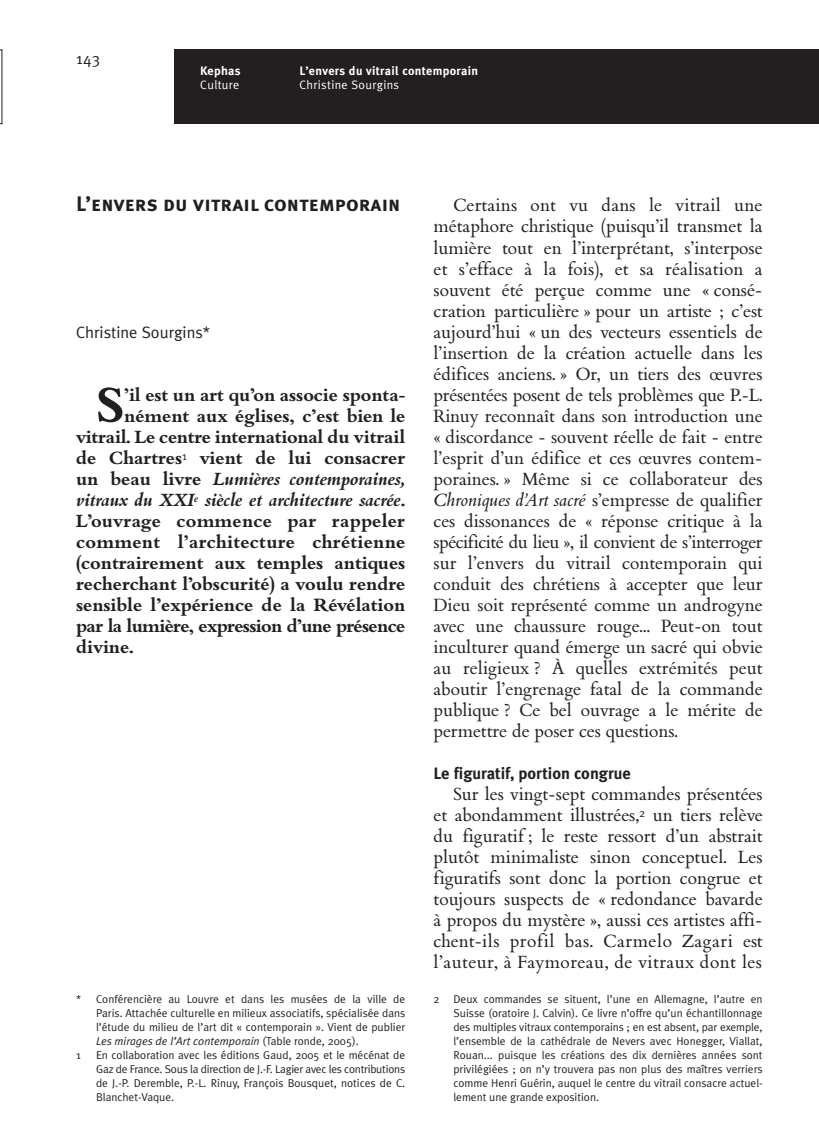
<style>
.page{position:relative;width:819px;height:1141px;background:#fff}
.page>*{position:absolute;margin:0;border:0;box-sizing:border-box;transform-origin:0 0}
.à_lettrine{font:700 54.95px "Bembo SB";color:#231f20}
.TITRE{font:21px "Meta Plus Bold Caps";color:#231f20}
.sans_interligne{font:20.12px/21px "Bembo SB";color:#231f20;text-align:justify}
.à_lettrine-2{font:700 20.12px "Bembo SB";color:#231f20}
.à_lettrine-3{font:italic 700 20.12px "Bembo SB";color:#231f20}
.à_lettrine-4{font:700 20.12px "Bembo SB";letter-spacing:-.03em;color:#231f20}
.Sous_titre{font:700 16.45px "Meta Plus";color:#231f20}
.surtitres_signatur{font:16.45px "Meta Plus Normal";color:#231f20}
.Normal_e{font:15.75px "Meta Plus Normal";color:#231f20}
.Normal_e-2{font:700 12.25px "Meta Plus";letter-spacing:.025em;color:#fff}
.Normal_e-3{font:12.25px "Meta Plus Normal";letter-spacing:.025em;color:#fff}
.notes{font:11.38px/14px "Meta Plus Normal";color:#231f20;text-align:justify}
.s1{font-style:normal}
.s2{font-style:italic}
</style>
<div class="page">
<div style="left:174px;top:50px;width:645px;height:74px;background:#231f20"></div>
<svg style="left:0;top:50px;width:2px;height:74px"></svg>
<p class="Normal_e" style="left:76px;top:49px;width:26px">143</p>
<p class="Normal_e-2" style="left:200px;top:64px;width:42px">Kephas</p>
<p class="Normal_e-2" style="left:299px;top:64px;width:180px">L’envers du vitrail contemporain</p>
<p class="Normal_e-3" style="left:200px;top:78px;width:41px">Culture</p>
<p class="Normal_e-3" style="left:299px;top:78px;width:101px">Christine Sourgins</p>
<p class="TITRE" style="left:76px;top:192px;width:325px">L’envers du vitrail contemporain</p>
<p class="surtitres_signatur" style="left:76px;top:322px;width:135px">Christine Sourgins*</p>
<p class="à_lettrine" style="left:96px;top:378px;width:30px">S</p>
<p class="à_lettrine-2" style="left:124px;top:384px;width:282px">’il est un art qu’on associe sponta-</p>
<p class="à_lettrine-2" style="left:124px;top:405px;width:282px">nément aux églises, c’est bien le</p>
<p class="à_lettrine-2" style="left:76px;top:426px;width:330px">vitrail. Le centre international du vitrail</p>
<p class="à_lettrine-2" style="left:76px;top:447px;width:330px">de Chartres<sup>1</sup> vient de lui consacrer</p>
<p class="à_lettrine-3" style="left:76px;top:468px;width:330px"><span class="s1">un beau livre</span> Lumières - contemporaines,</p>
<p class="à_lettrine-3" style="left:76px;top:489px;width:330px">vitraux du XXI<sup>e</sup> siècle et architecture sacrée<span class="s1">.</span></p>
<p class="à_lettrine-2" style="left:76px;top:510px;width:330px">L’ouvrage commence par rappeler</p>
<p class="à_lettrine-2" style="left:76px;top:531px;width:330px">comment l’architecture chrétienne</p>
<p class="à_lettrine-2" style="left:76px;top:552px;width:330px">(contrairement aux temples antiques</p>
<p class="à_lettrine-2" style="left:76px;top:573px;width:330px">recherchant l’obscurité) a voulu rendre</p>
<p class="à_lettrine-2" style="left:76px;top:594px;width:330px">sensible l’expérience de la Révélation</p>
<p class="à_lettrine-4" style="left:76px;top:615px;width:330px">par la lumière, expression d’une présence</p>
<p class="à_lettrine-2" style="left:76px;top:636px;width:59px">divine.</p>
<p class="notes" style="left:96px;top:992px;width:311px;text-indent:-20px">* Conférencière au Louvre et dans les musées de la ville de Paris. Attachée culturelle en milieux associatifs, spécialisée dans l’étude du milieu de l’art dit « contemporain ». Vient de publier <span class="s2">Les mirages de l’Art contemporain</span> (Table ronde, 2005).</p>
<p class="notes" style="left:76px;top:1048px;width:6px">1</p>
<p class="notes" style="left:96px;top:1048px;width:311px">En collaboration avec les éditions Gaud, 2005 et le mécénat de Gaz de France. Sous la direction de J.-F. Lagier avec les contributions de J.-P. Deremble, P.-L. Rinuy, François Bousquet, notices de C.<br>Blanchet-Vaque.</p>
<p class="sans_interligne" style="left:433px;top:196px;width:330px;text-indent:20px">Certains ont vu dans le vitrail une métaphore christique (puisqu’il transmet la lumière tout en l’interprétant, s’interpose et s’efface à la fois), et sa réalisation a souvent été perçue comme une « consé&shy;cration particulière » pour un artiste ; c’est aujourd’hui « un des vecteurs essentiels de l’insertion de la création actuelle dans les édifices anciens. » Or, un tiers des œuvres présentées posent de tels problèmes que P.-L.<br>Rinuy reconnaît dans son introduction une « discordance - souvent réelle de fait - entre l’esprit d’un édifice et ces œuvres contem&shy;poraines. » Même si ce collaborateur des <span class="s2">Chroniques d’Art sacré</span> s’empresse de qualifier ces dissonances de « réponse critique à la spécificité du lieu », il convient de s’interroger sur l’envers du vitrail contemporain qui conduit des chrétiens à accepter que leur Dieu soit représenté comme un androgyne avec une chaussure rouge… Peut-on tout inculturer quand émerge un sacré qui obvie au religieux ? à quelles extrémités peut aboutir l’engrenage fatal de la commande publique ? Ce bel ouvrage a le mérite de permettre de poser ces questions.</p>
<p class="Sous_titre" style="left:433px;top:763px;width:199px">Le figuratif, portion congrue</p>
<p class="sans_interligne" style="left:433px;top:784px;width:330px;text-indent:20px">Sur les vingt-sept commandes présentées et abondamment illustrées,<sup>2</sup> un tiers relève du figuratif ; le reste ressort d’un abstrait plutôt minimaliste sinon conceptuel. Les figuratifs sont donc la portion congrue et toujours suspects de « redondance bavarde à propos du mystère », aussi ces artistes affi&shy;chent-ils profil bas. Carmelo Zagari est l’auteur, à Faymoreau, de vitraux dont les</p>
<p class="notes" style="left:453px;top:992px;width:311px;text-indent:-20px">2 Deux commandes se situent, l’une en Allemagne, l’autre en Suisse (oratoire J. Calvin). Ce livre n’offre qu’un échantillonnage des multiples vitraux contemporains ; en est absent, par exemple, l’ensemble de la cathédrale de Nevers avec Honegger, Viallat, Rouan... puisque les créations des dix dernières années sont privilégiées ; on n’y trouvera pas non plus des maîtres verriers comme Henri Guérin, auquel le centre du vitrail consacre actuel&shy;lement une grande exposition.</p>
</div>
